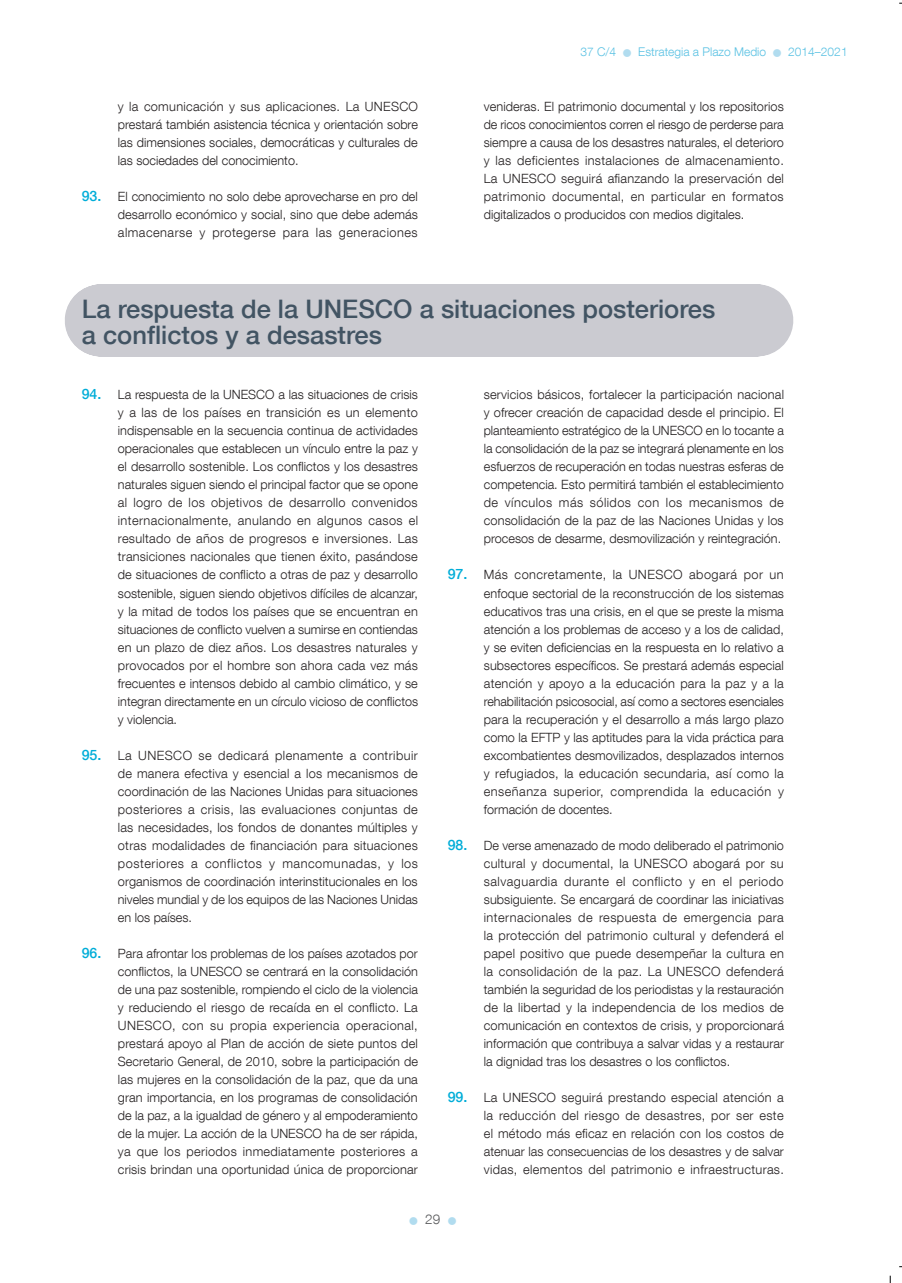
<style>
.page{position:relative;width:902px;height:1283px;background:#fff}
.page>*{position:absolute;margin:0;border:0;box-sizing:border-box;transform-origin:0 0}
.t1{font:500 25.5px/25.5px "Helvetica Neue LT Com";color:#425463}
.t2{font:300 13.5px "Helvetica Neue LT Com";color:#57585a}
.t3{font:300 12.75px/18px "Helvetica Neue LT Com";color:#231f20;text-align:justify}
.t4{font:300 12px "Helvetica Neue LT Com";color:#59c1e3}
.s1{font-weight:500;font-size:14.25px;color:#00add8}
.s2{color:#b1dcef}
</style>
<div class="page">
<div style="left:102px;top:284px;width:654px;height:72px;background:#cbcbd1"></div>
<hr style="left:101px;top:284px;width:1px;height:72px;background:#cbcbd1">
<hr style="left:756px;top:284px;width:1px;height:72px;background:#cbcbd1">
<svg style="left:889px;top:1275px;width:2px;height:7px"></svg>
<p class="t3" style="left:118px;top:97px;width:301px">y la comunicación y sus aplicaciones. La UNESCO prestará también asistencia técnica y orientación sobre las dimensiones sociales, democráticas y culturales de las sociedades del conocimiento.</p>
<p class="t3" style="left:118px;top:187px;width:301px;text-indent:-36px"><span class="s1">93.</span> El conocimiento no solo debe aprovecharse en pro del desarrollo económico y social, sino que debe además almacenarse y protegerse para las generaciones</p>
<p class="t4" style="left:580px;top:45px;width:269px">37 C/4 <span class="s2">●</span> Estrategia a Plazo Medio <span class="s2">●</span> 2014–2021</p>
<p class="t3" style="left:484px;top:97px;width:301px">venideras. El patrimonio documental y los repositorios de ricos conocimientos corren el riesgo de perderse para siempre a causa de los desastres naturales, el deterioro y las deficientes instalaciones de almacenamiento.<br>La UNESCO seguirá afianzando la preservación del patrimonio documental, en particular en formatos digitalizados o producidos con medios digitales.</p>
<h1 class="t1" style="left:82px;top:296px;width:635px">La respuesta de la UNESCO a situaciones posteriores a conflictos y a desastres</h1>
<p class="t3" style="left:118px;top:385px;width:301px;text-indent:-36px"><span class="s1">94.</span> La respuesta de la UNESCO a las situaciones de crisis y a las de los países en transición es un elemento indispensable en la secuencia continua de actividades operacionales que establecen un vínculo entre la paz y el desarrollo sostenible. Los conflictos y los desastres naturales siguen siendo el principal factor que se opone al logro de los objetivos de desarrollo convenidos internacionalmente, anulando en algunos casos el resultado de años de progresos e inversiones. Las transiciones nacionales que tienen éxito, pasándose de situaciones de conflicto a otras de paz y desarrollo sostenible, siguen siendo objetivos difíciles de alcanzar, y la mitad de todos los países que se encuentran en situaciones de conflicto vuelven a sumirse en contiendas en un plazo de diez años. Los desastres naturales y provocados por el hombre son ahora cada vez más frecuentes e intensos debido al cambio climático, y se integran directamente en un círculo vicioso de conflictos y violencia.</p>
<p class="t3" style="left:118px;top:745px;width:301px;text-indent:-36px"><span class="s1">95.</span> La UNESCO se dedicará plenamente a contribuir de manera efectiva y esencial a los mecanismos de coordinación de las Naciones Unidas para situaciones posteriores a crisis, las evaluaciones conjuntas de las necesidades, los fondos de donantes múltiples y otras modalidades de financiación para situaciones posteriores a conflictos y mancomunadas, y los organismos de coordinación interinstitucionales en los niveles mundial y de los equipos de las Naciones Unidas en los países.</p>
<p class="t3" style="left:118px;top:943px;width:301px;text-indent:-36px"><span class="s1">96.</span> Para afrontar los problemas de los países azotados por conflictos, la UNESCO se centrará en la consolidación de una paz sostenible, rompiendo el ciclo de la violencia y reduciendo el riesgo de recaída en el conflicto. La UNESCO, con su propia experiencia operacional, prestará apoyo al Plan de acción de siete puntos del Secretario General, de 2010, sobre la participación de las mujeres en la consolidación de la paz, que da una gran importancia, en los programas de consolidación de la paz, a la igualdad de género y al empoderamiento de la mujer. La acción de la UNESCO ha de ser rápida, ya que los periodos inmediatamente posteriores a crisis brindan una oportunidad única de proporcionar</p>
<p class="t3" style="left:484px;top:385px;width:301px">servicios básicos, fortalecer la participación nacional y ofrecer creación de capacidad desde el principio. El planteamiento estratégico de la UNESCO en lo tocante a la consolidación de la paz se integrará plenamente en los esfuerzos de recuperación en todas nuestras esferas de competencia. Esto permitirá también el establecimiento de vínculos más sólidos con los mecanismos de consolidación de la paz de las Naciones Unidas y los procesos de desarme, desmovilización y reintegración.</p>
<p class="t3" style="left:484px;top:565px;width:301px;text-indent:-36px"><span class="s1">97.</span> Más concretamente, la UNESCO abogará por un enfoque sectorial de la reconstrucción de los sistemas educativos tras una crisis, en el que se preste la misma atención a los problemas de acceso y a los de calidad, y se eviten deficiencias en la respuesta en lo relativo a subsectores específicos. Se prestará además especial atención y apoyo a la educación para la paz y a la rehabilitación psicosocial, así como a sectores esenciales para la recuperación y el desarrollo a más largo plazo como la EFTP y las aptitudes para la vida práctica para excombatientes desmovilizados, desplazados internos y refugiados, la educación secundaria, así como la enseñanza superior, comprendida la educación y formación de docentes.</p>
<p class="t3" style="left:484px;top:835px;width:301px;text-indent:-36px"><span class="s1">98.</span> De verse amenazado de modo deliberado el patrimonio cultural y documental, la UNESCO abogará por su salvaguardia durante el conflicto y en el periodo subsiguiente. Se encargará de coordinar las iniciativas internacionales de respuesta de emergencia para la protección del patrimonio cultural y defenderá el papel positivo que puede desempeñar la cultura en la consolidación de la paz. La UNESCO defenderá también la seguridad de los periodistas y la restauración de la libertad y la independencia de los medios de comunicación en contextos de crisis, y proporcionará información que contribuya a salvar vidas y a restaurar la dignidad tras los desastres o los conflictos.</p>
<p class="t3" style="left:484px;top:1087px;width:301px;text-indent:-36px"><span class="s1">99.</span> La UNESCO seguirá prestando especial atención a la reducción del riesgo de desastres, por ser este el método más eficaz en relación con los costos de atenuar las consecuencias de los desastres y de salvar vidas, elementos del patrimonio e infraestructuras.</p>
<p class="t2" style="left:408px;top:1210px;width:50px"><span class="s2">●</span>29<span class="s2">●</span></p>
</div>
